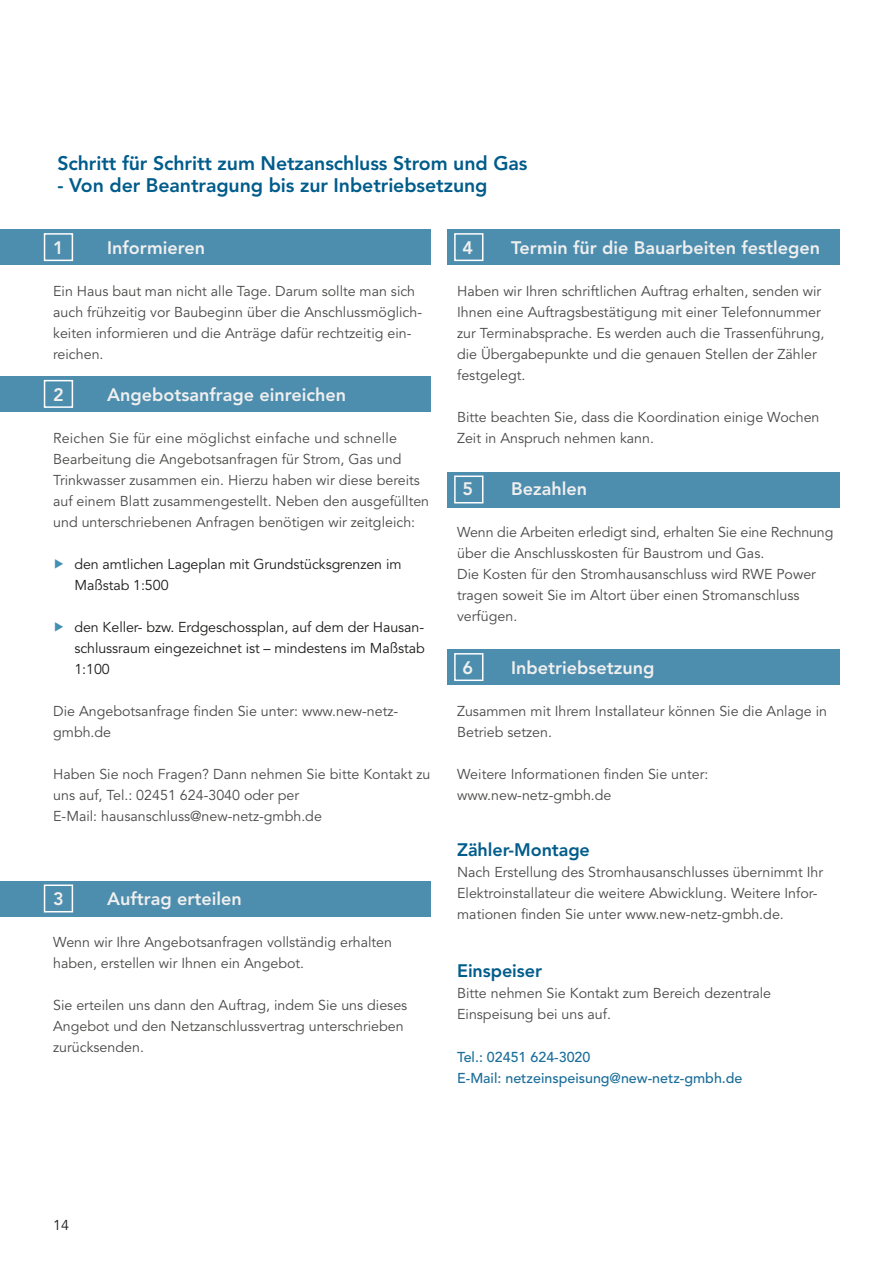
<style>
.page{position:relative;width:893px;height:1263px;background:#fff}
.page>*{position:absolute;margin:0;border:0;box-sizing:border-box;transform-origin:0 0}
.zü{font:800 19.5px "Avenir";letter-spacing:-.005em;color:#005c8b}
.Fließtext{font:800 18px "Avenir";color:#efefef}
.zü-2{font:800 18px "Avenir";letter-spacing:-.005em;color:#005c8b}
.Fließtext-2{font:800 18px "Avenir";letter-spacing:-.005em;color:#005c8b}
.Fließtext-3{font:14.25px/21px "Avenir";color:#494948}
.t1{font:14.25px/21px "Avenir";letter-spacing:-.005em;color:#1b1b1a}
.Fließtext-4{font:500 14.25px/21px "Avenir";color:#1b6e9a}
.s1{color:#4490b3}
</style>
<div class="page">
<div style="left:0;top:230px;width:431px;height:35px;background:#4d8dae"></div>
<div style="left:0;top:376px;width:431px;height:35px;background:#4d8dae"></div>
<div style="left:448px;top:472px;width:392px;height:35px;background:#4d8dae"></div>
<div style="left:448px;top:649px;width:392px;height:36px;background:#4d8dae"></div>
<div style="left:0;top:881px;width:431px;height:35px;background:#4d8dae"></div>
<div style="left:448px;top:230px;width:392px;height:35px;background:#4d8dae"></div>
<div style="left:44px;top:233px;width:29px;height:28px;border:2px solid #fff"></div>
<div style="left:454px;top:233px;width:29px;height:28px;border:2px solid #fff"></div>
<div style="left:454px;top:475px;width:29px;height:28px;border:2px solid #fff"></div>
<div style="left:454px;top:653px;width:29px;height:28px;border:2px solid #fff"></div>
<div style="left:44px;top:380px;width:29px;height:28px;border:2px solid #fff"></div>
<div style="left:44px;top:884px;width:29px;height:28px;border:2px solid #fff"></div>
<p class="zü" style="left:57px;top:151px;width:471px">Schritt für Schritt zum Netzanschluss Strom und Gas</p>
<p class="zü" style="left:57px;top:174px;width:432px">- Von der Beantragung bis zur Inbetriebsetzung</p>
<p class="Fließtext" style="left:53px;top:237px;width:12px">1</p>
<p class="Fließtext" style="left:107px;top:237px;width:99px">Informieren</p>
<p class="Fließtext-3" style="left:53px;top:280px;width:369px">Ein Haus baut man nicht alle Tage. Darum sollte man sich auch frühzeitig vor Baubeginn über die Anschlussmöglich&shy;keiten informieren und die Anträge dafür rechtzeitig ein&shy;reichen.</p>
<p class="Fließtext" style="left:53px;top:384px;width:12px">2</p>
<p class="Fließtext" style="left:107px;top:384px;width:241px">Angebotsanfrage einreichen</p>
<p class="Fließtext-3" style="left:53px;top:427px;width:378px">Reichen Sie für eine möglichst einfache und schnelle Bearbeitung die Angebotsanfragen für Strom, Gas und Trinkwasser zusammen ein. Hierzu haben wir diese bereits auf einem Blatt zusammengestellt. Neben den ausgefüllten und unterschriebenen Anfragen benötigen wir zeitgleich:</p>
<p class="t1" style="left:74px;top:553px;width:329px;text-indent:-21px"><span class="s1">▶</span> den amtlichen Lageplan mit Grundstücksgrenzen im<br>Maßstab 1:500</p>
<p class="t1" style="left:74px;top:616px;width:352px;text-align:justify;text-indent:-21px"><span class="s1">▶</span> den Keller- bzw. Erdgeschossplan, auf dem der Hausan&shy;schlussraum eingezeichnet ist – mindestens im Maßstab 1:100</p>
<p class="Fließtext-3" style="left:53px;top:700px;width:347px">Die Angebotsanfrage finden Sie unter: www.new-netz&shy;gmbh.de</p>
<p class="Fließtext-3" style="left:53px;top:763px;width:379px">Haben Sie noch Fragen? Dann nehmen Sie bitte Kontakt zu uns auf, Tel.: 02451 624-3040 oder per<br>E-Mail: hausanschluss@new-netz-gmbh.de</p>
<p class="Fließtext" style="left:53px;top:888px;width:12px">3</p>
<p class="Fließtext" style="left:107px;top:888px;width:136px">Auftrag erteilen</p>
<p class="Fließtext-3" style="left:53px;top:931px;width:340px">Wenn wir Ihre Angebotsanfragen vollständig erhalten haben, erstellen wir Ihnen ein Angebot.</p>
<p class="Fließtext-3" style="left:53px;top:994px;width:356px">Sie erteilen uns dann den Auftrag, indem Sie uns dieses<br>Angebot und den Netzanschlussvertrag unterschrieben zurücksenden.</p>
<p class="Fließtext" style="left:462px;top:237px;width:12px">4</p>
<p class="Fließtext" style="left:511px;top:237px;width:311px">Termin für die Bauarbeiten festlegen</p>
<p class="Fließtext-3" style="left:457px;top:280px;width:369px">Haben wir Ihren schriftlichen Auftrag erhalten, senden wir Ihnen eine Auftragsbestätigung mit einer Telefonnummer zur Terminabsprache. Es werden auch die Trassenführung, die Übergabepunkte und die genauen Stellen der Zähler festgelegt.</p>
<p class="Fließtext-3" style="left:457px;top:406px;width:364px">Bitte beachten Sie, dass die Koordination einige Wochen<br>Zeit in Anspruch nehmen kann.</p>
<p class="Fließtext" style="left:462px;top:478px;width:12px">5</p>
<p class="Fließtext" style="left:511px;top:478px;width:78px">Bezahlen</p>
<p class="Fließtext-3" style="left:457px;top:522px;width:378px">Wenn die Arbeiten erledigt sind, erhalten Sie eine Rechnung über die Anschlusskosten für Baustrom und Gas.<br>Die Kosten für den Stromhausanschluss wird RWE Power tragen soweit Sie im Altort über einen Stromanschluss verfügen.</p>
<p class="Fließtext" style="left:462px;top:657px;width:12px">6</p>
<p class="Fließtext" style="left:511px;top:657px;width:145px">Inbetriebsetzung</p>
<p class="Fließtext-3" style="left:457px;top:700px;width:371px">Zusammen mit Ihrem Installateur können Sie die Anlage in<br>Betrieb setzen.</p>
<p class="Fließtext-3" style="left:457px;top:763px;width:253px">Weitere Informationen finden Sie unter: www.new-netz-gmbh.de</p>
<p class="zü-2" style="left:457px;top:839px;width:134px">Zähler-Montage</p>
<p class="Fließtext-3" style="left:457px;top:862px;width:368px">Nach Erstellung des Stromhausanschlusses übernimmt Ihr<br>Elektroinstallateur die weitere Abwicklung. Weitere Infor&shy;mationen finden Sie unter www.new-netz-gmbh.de.</p>
<p class="Fließtext-2" style="left:457px;top:960px;width:86px">Einspeiser</p>
<p class="Fließtext-3" style="left:457px;top:983px;width:316px">Bitte nehmen Sie Kontakt zum Bereich dezentrale<br>Einspeisung bei uns auf.</p>
<p class="Fließtext-4" style="left:457px;top:1047px;width:287px">Tel.: 02451 624-3020<br>E-Mail: netzeinspeisung@new-netz-gmbh.de</p>
<p class="t1" style="left:53px;top:1215px;width:17px">14</p>
</div>
